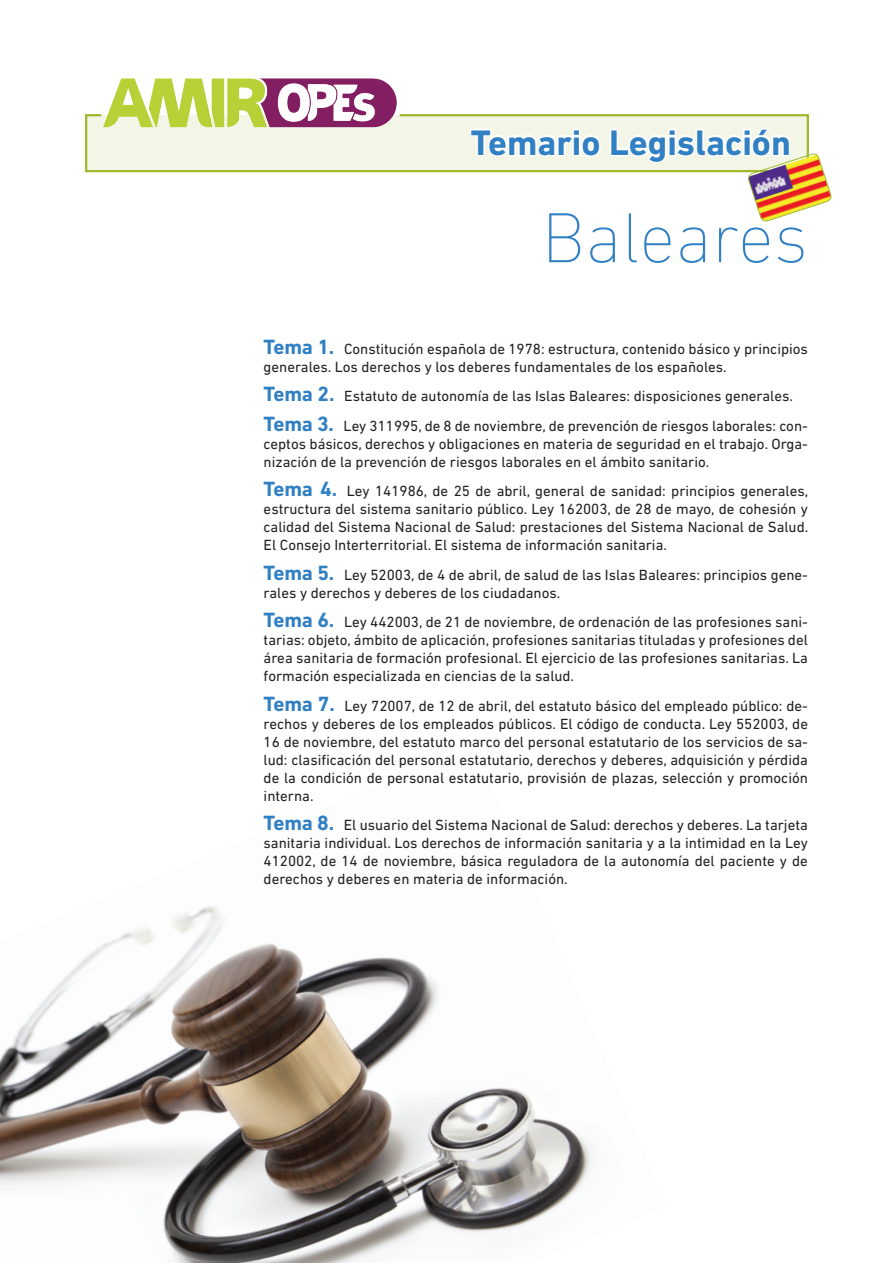
<style>
.page{position:relative;width:893px;height:1263px;background:#fff}
.page>*{position:absolute;margin:0;border:0;box-sizing:border-box;transform-origin:0 0}
.t1{font:200 72px "DIN Next LT Pro";color:#3180c3}
.t2{font:700 36px "DIN Next LT Pro";color:#3180c3}
.t3{font:15px/18px "DIN Next LT Pro";color:#231f20}
.s1{font-weight:700;font-size:21px;color:#3180c3}
</style>
<div class="page">
<img style="left:0;top:906px;width:593px;height:357px">
<img style="left:108px;top:78px;width:289px;height:35px">
<svg style="left:85px;top:113px;width:747px;height:109px"></svg>
<h2 class="t2" style="left:471px;top:121px;width:322px">Temario Legislación</h2>
<h1 class="t1" style="left:542px;top:197px;width:268px">Baleares</h1>
<p class="t3" style="left:264px;top:340px;width:546px"><span class="s1">Tema 1.</span> Constitución española de 1978: estructura, contenido básico y principios generales. Los derechos y los deberes fundamentales de los españoles.</p>
<p class="t3" style="left:264px;top:381px;width:546px;line-height:29.4px"><span class="s1">Tema 2.</span> Estatuto de autonomía de las Islas Baleares: disposiciones generales.<br><span class="s1">Tema 3.</span> Ley 311995, de 8 de noviembre, de prevención de riesgos laborales: con-</p>
<p class="t3" style="left:264px;top:434px;width:546px">ceptos básicos, derechos y obligaciones en materia de seguridad en el trabajo. Orga&shy;nización de la prevención de riesgos laborales en el ámbito sanitario.</p>
<p class="t3" style="left:264px;top:482px;width:546px;text-align:justify"><span class="s1">Tema 4.</span> Ley 141986, de 25 de abril, general de sanidad: principios generales, estructura del sistema sanitario público. Ley 162003, de 28 de mayo, de cohesión y calidad del Sistema Nacional de Salud: prestaciones del Sistema Nacional de Salud.<br>El Consejo Interterritorial. El sistema de información sanitaria.</p>
<p class="t3" style="left:264px;top:565px;width:546px"><span class="s1">Tema 5.</span> Ley 52003, de 4 de abril, de salud de las Islas Baleares: principios gene&shy;rales y derechos y deberes de los ciudadanos.</p>
<p class="t3" style="left:264px;top:613px;width:546px;text-align:justify"><span class="s1">Tema 6.</span> Ley 442003, de 21 de noviembre, de ordenación de las profesiones sani&shy;tarias: objeto, ámbito de aplicación, profesiones sanitarias tituladas y profesiones del área sanitaria de formación profesional. El ejercicio de las profesiones sanitarias. La formación especializada en ciencias de la salud.</p>
<p class="t3" style="left:264px;top:696px;width:546px;text-align:justify"><span class="s1">Tema 7.</span> Ley 72007, de 12 de abril, del estatuto básico del empleado público: de&shy;rechos y deberes de los empleados públicos. El código de conducta. Ley 552003, de 16 de noviembre, del estatuto marco del personal estatutario de los servicios de sa&shy;lud: clasificación del personal estatutario, derechos y deberes, adquisición y pérdida de la condición de personal estatutario, provisión de plazas, selección y promoción interna.</p>
<p class="t3" style="left:264px;top:816px;width:546px;text-align:justify"><span class="s1">Tema 8.</span> El usuario del Sistema Nacional de Salud: derechos y deberes. La tarjeta sanitaria individual. Los derechos de información sanitaria y a la intimidad en la Ley 412002, de 14 de noviembre, básica reguladora de la autonomía del paciente y de derechos y deberes en materia de información.</p>
</div>
